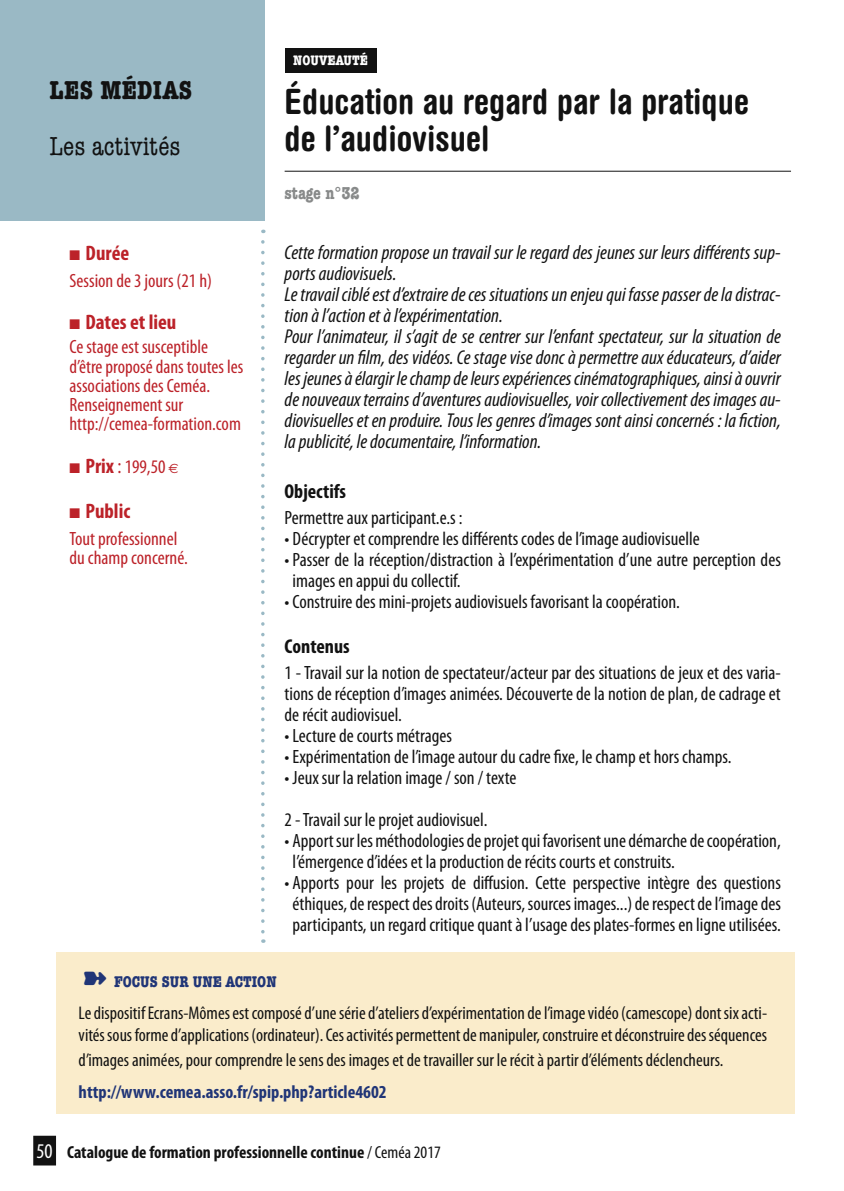
<style>
.page{position:relative;width:844px;height:1191px;background:#fff}
.page>*{position:absolute;margin:0;border:0;box-sizing:border-box;transform-origin:0 0}
.t1{font:700 condensed 35px/36.8px "Helvetica Rounded";color:#121212}
.t2{font:condensed 26.25px "American Typewriter";color:#121212}
.t3{font:700 condensed 26.25px "American Typewriter";letter-spacing:.01em;color:#121212}
.t4{font:700 condensed 21px "Myriad Pro";color:#bc2229}
.t5{font:italic condensed 20.12px/21px "Myriad Pro";color:#121212}
.t6{font:700 condensed 20.12px "Myriad Pro";color:#121212}
.t7{font:condensed 19.25px/21px "Myriad Pro";color:#121212}
.t8{font:condensed 19.25px/19.2px "Myriad Pro";color:#bc2229}
.t9{font:condensed 18.38px/22.1px "Myriad Pro";color:#121212}
.t10{font:700 condensed 18.38px "Myriad Pro";color:#203577}
.t11{font:700 condensed 17.5px "Myriad Pro";color:#121212}
.t12{font:700 condensed 17.5px "American Typewriter";color:#888a8a}
.t13{font:700 condensed 15.75px "American Typewriter";color:#203577}
.t14{font:700 condensed 14px "American Typewriter";color:#fff}
.s1{font-weight:700;font-size:21px}
.s2{font-size:21px}
.s3{font-family:"Euro Sans";font-stretch:normal;font-size:13.47px}
.s4{font-weight:400;font-size:21px;color:#fff}
.s5{font-weight:400}
</style>
<div class="page">
<svg style="left:261px;top:242px;width:3px;height:701px"></svg>
<div style="left:0;top:0;width:264px;height:221px;background:#9ab9c5"></div>
<div style="left:33px;top:1135px;width:23px;height:30px;background:#121212"></div>
<hr style="left:284px;top:171px;width:506px;height:1px;background:#121212">
<div style="left:284px;top:48px;width:92px;height:24px;background:#121212"></div>
<div style="left:56px;top:952px;width:738px;height:162px;background:#faeccb"></div>
<h2 class="t3" style="left:50px;top:74px;width:142px">LES MÉDIAS</h2>
<h2 class="t2" style="left:50px;top:132px;width:132px">Les activités</h2>
<p class="t4" style="left:69px;top:240px;width:61px">■ Durée</p>
<p class="t8" style="left:69px;top:270px;width:144px">Session de 3 jours (21 h)</p>
<p class="t4" style="left:69px;top:309px;width:108px">■ Dates et lieu</p>
<p class="t8" style="left:69px;top:337px;width:175px">Ce stage est susceptible d’être proposé dans toutes les associations des Ceméa.<br>Renseignement sur http://cemea-formation.com</p>
<p class="t8" style="left:69px;top:457px;width:111px">■ <span class="s1">Prix</span> <span class="s2">:</span> 199,50 <span class="s3">e</span></p>
<p class="t4" style="left:69px;top:498px;width:62px">■ Public</p>
<p class="t8" style="left:69px;top:528px;width:120px">Tout professionnel du champ concerné.</p>
<p class="t14" style="left:293px;top:52px;width:76px">NOUVEAUTÉ</p>
<h1 class="t1" style="left:284px;top:83px;width:465px">éducation au regard par la pratique de l’audiovisuel</h1>
<p class="t12" style="left:284px;top:183px;width:76px">STAGE N°32</p>
<p class="t5" style="left:284px;top:242px;width:497px">Cette formation propose un travail sur le regard des jeunes sur leurs différents sup&shy;ports audiovisuels.<br>Le travail ciblé est d’extraire de ces situations un enjeu qui fasse passer de la distrac&shy;tion à l’action et à l’expérimentation.<br>Pour l’animateur, il s’agit de se centrer sur l’enfant spectateur, sur la situation de regarder un film, des vidéos. Ce stage vise donc à permettre aux éducateurs, d’aider les jeunes à élargir le champ de leurs expériences cinématographiques, ainsi à ouvrir de nouveaux terrains d’aventures audiovisuelles, voir collectivement des images au&shy;diovisuelles et en produire. Tous les genres d’images sont ainsi concernés : la fiction, la publicité, le documentaire, l’information.</p>
<p class="t6" style="left:284px;top:478px;width:63px">Objectifs</p>
<p class="t7" style="left:284px;top:506px;width:179px">Permettre aux participant.e.s :</p>
<p class="t7" style="left:284px;top:527px;width:416px">• Décrypter et comprendre les différents codes de l’image audiovisuelle</p>
<p class="t7" style="left:292px;top:548px;width:489px;text-indent:-8px">• Passer de la réception/distraction à l’expérimentation d’une autre perception des images en appui du collectif.</p>
<p class="t7" style="left:284px;top:590px;width:396px">• Construire des mini-projets audiovisuels favorisant la coopération.</p>
<p class="t6" style="left:284px;top:633px;width:67px">Contenus</p>
<p class="t7" style="left:284px;top:661px;width:497px;text-align:justify">1 - Travail sur la notion de spectateur/acteur par des situations de jeux et des varia&shy;tions de réception d’images animées. Découverte de la notion de plan, de cadrage et de récit audiovisuel.</p>
<p class="t7" style="left:284px;top:724px;width:169px">• Lecture de courts métrages</p>
<p class="t7" style="left:284px;top:745px;width:448px">• Expérimentation de l’image autour du cadre fixe, le champ et hors champs.</p>
<p class="t7" style="left:284px;top:756px;width:233px;line-height:42px">• Jeux sur la relation image / son / texte<br>2 - Travail sur le projet audiovisuel.</p>
<p class="t7" style="left:292px;top:829px;width:489px;text-indent:-8px">• Apport sur les méthodologies de projet qui favorisent une démarche de coopération, l’émergence d’idées et la production de récits courts et construits.</p>
<p class="t7" style="left:284px;top:872px;width:497px;text-align:center">• Apports pour les projets de diffusion. Cette perspective intègre des questions éthiques, de respect des droits (Auteurs, sources images...) de respect de l’image des participants, un regard critique quant à l’usage des plates-formes en ligne utilisées.</p>
<p class="t13" style="left:83px;top:972px;width:195px">➽ FOCUS SUR UNE ACTION</p>
<p class="t9" style="left:79px;top:1002px;width:689px">Le dispositif Ecrans-Mômes est composé d’une série d’ateliers d’expérimentation de l’image vidéo (camescope) dont six acti&shy;vités sous forme d’applications (ordinateur). Ces activités permettent de manipuler, construire et déconstruire des séquences</p>
<p class="t9" style="left:79px;top:1048px;width:646px">d’images animées, pour comprendre le sens des images et de travailler sur le récit à partir d’éléments déclencheurs.</p>
<p class="t10" style="left:79px;top:1080px;width:309px">http://www.cemea.asso.fr/spip.php?article4602</p>
<p class="t11" style="left:37px;top:1140px;width:405px"><span class="s4">50</span> Catalogue de formation professionnelle continue <span class="s5">/ Ceméa 2017</span></p>
</div>
